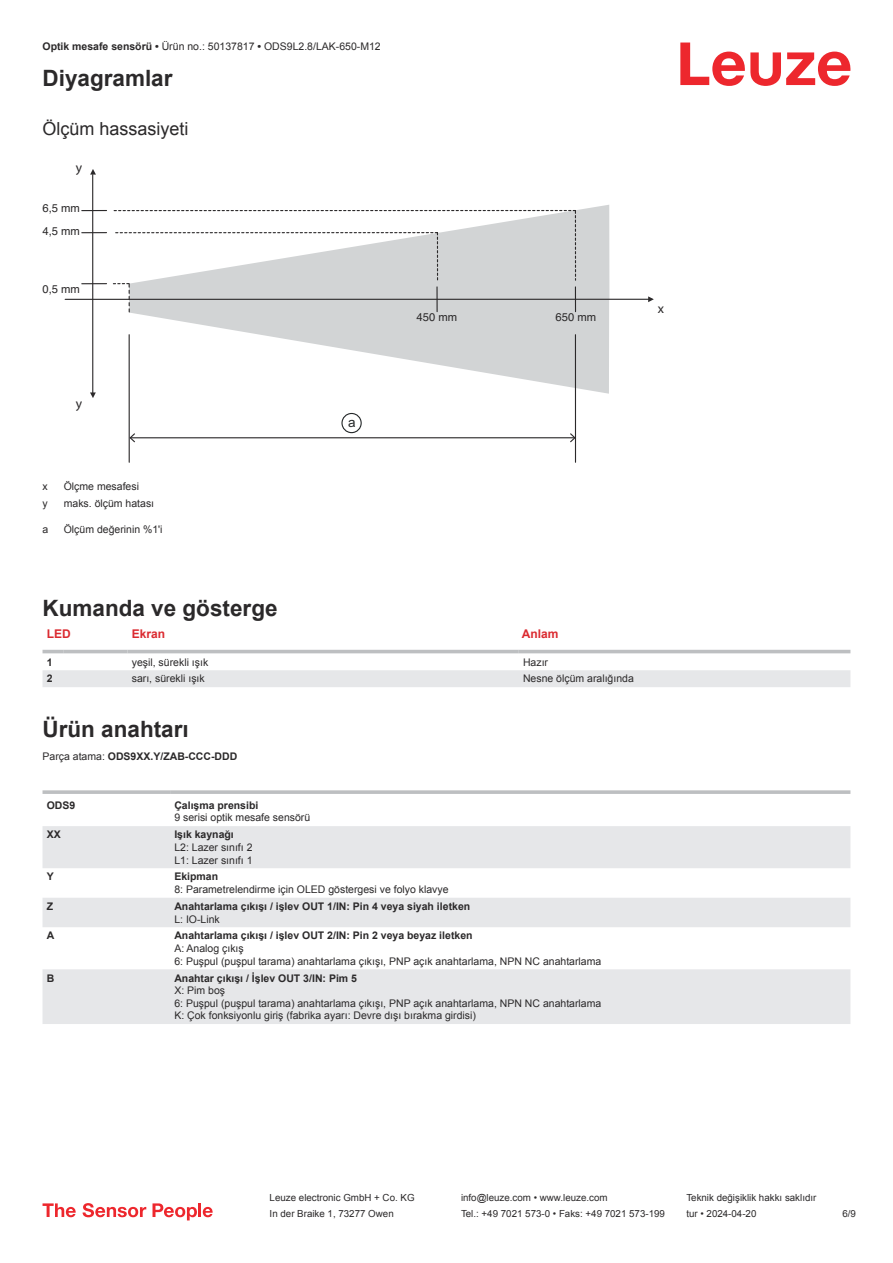
<style>
.page{position:relative;width:893px;height:1263px;background:#fff}
.page>*{position:absolute;margin:0;border:0;box-sizing:border-box;transform-origin:0 0}
.t1{font:700 22.5px "Arial";color:#2b292a}
.t2{font:18px "Arial";color:#2b292a}
.t3{font:13.5px "Myriad Pro";color:#2b292a}
.t4{font:13.5px "Arial";color:#242728}
.t5{font:700 12px "Arial";color:#db2a30}
.t6{font:11.25px/23.1px "Helvetica";color:#2b292a}
.t7{font:10.5px/12.6px "Arial";color:#2b292a}
.t8{font:700 10.5px "Arial";color:#2b292a}
.t9{font:9.75px "Arial";color:#2b292a}
.s1{font-weight:700}
.s2{font-weight:400}
</style>
<div class="page">
<svg style="left:680px;top:43px;width:170px;height:43px"></svg>
<svg style="left:43px;top:649px;width:807px;height:38px"></svg>
<hr style="left:43px;top:650px;width:21px;height:3px;background:#bdbfc1">
<hr style="left:64px;top:650px;width:64px;height:3px;background:#bdbfc1">
<hr style="left:128px;top:650px;width:391px;height:3px;background:#bdbfc1">
<hr style="left:519px;top:650px;width:331px;height:3px;background:#bdbfc1">
<svg style="left:43px;top:826px;width:807px;height:198px;fill:#e6e7e9"></svg>
<svg style="left:43px;top:790px;width:127px;height:4px"></svg>
<svg style="left:170px;top:790px;width:680px;height:4px;background:#c3c5c7"></svg>
<svg style="left:43px;top:1203px;width:33px;height:14px"></svg>
<svg style="left:83px;top:1203px;width:63px;height:14px"></svg>
<svg style="left:153px;top:1203px;width:44px;height:17px"></svg>
<hr style="left:198px;top:1203px;width:3px;height:14px;background:#ed272d">
<svg style="left:203px;top:1207px;width:10px;height:10px"></svg>
<div style="left:576px;top:205px;width:33px;height:94px;background:#d2d4d5"></div>
<svg style="left:129px;top:300px;width:480px;height:94px"></svg>
<hr style="left:92px;top:175px;width:1px;height:218px;background:#2b292a">
<svg style="left:90px;top:392px;width:6px;height:6px"></svg>
<svg style="left:90px;top:169px;width:6px;height:6px"></svg>
<hr style="left:65px;top:299px;width:587px;height:1px;background:#2b292a">
<svg style="left:648px;top:296px;width:6px;height:6px"></svg>
<svg style="left:82px;top:232px;width:25px;height:1px"></svg>
<svg style="left:82px;top:210px;width:25px;height:1px"></svg>
<svg style="left:82px;top:283px;width:25px;height:1px"></svg>
<svg style="left:113px;top:210px;width:463px;height:104px"></svg>
<hr style="left:575px;top:335px;width:1px;height:127px;background:#2b292a">
<hr style="left:129px;top:335px;width:1px;height:127px;background:#2b292a">
<hr style="left:131px;top:437px;width:443px;height:1px;background:#2b292a">
<svg style="left:570px;top:433px;width:5px;height:9px"></svg>
<svg style="left:129px;top:433px;width:6px;height:9px"></svg>
<div style="left:341px;top:413px;width:21px;height:20px;border:1px solid #232728;border-radius:50%"></div>
<p class="t7" style="left:43px;top:41px;width:340px"><span class="s1">Optik mesafe sensörü •</span> Ürün no.: 50137817 <span class="s1">•</span> ODS9L2.8/LAK-650-M12</p>
<h1 class="t1" style="left:43px;top:70px;width:132px">Diyagramlar</h1>
<h2 class="t2" style="left:43px;top:117px;width:148px">Ölçüm hassasiyeti</h2>
<p class="t3" style="left:76px;top:162px;width:8px">y</p>
<p class="t6" style="left:43px;top:197px;width:39px">6,5 mm<br>4,5 mm</p>
<p class="t6" style="left:43px;top:278px;width:39px">0,5 mm</p>
<p class="t6" style="left:417px;top:306px;width:42px">450 mm</p>
<p class="t6" style="left:555px;top:306px;width:42px">650 mm</p>
<p class="t3" style="left:658px;top:303px;width:8px">x</p>
<p class="t3" style="left:76px;top:399px;width:8px">y</p>
<p class="t7" style="left:43px;top:480px;width:7px">x</p>
<p class="t7" style="left:64px;top:480px;width:77px">Ölçme mesafesi</p>
<p class="t7" style="left:43px;top:498px;width:7px">y</p>
<p class="t7" style="left:64px;top:497px;width:92px">maks. ölçüm hatası</p>
<p class="t7" style="left:43px;top:524px;width:7px">a</p>
<p class="t7" style="left:64px;top:523px;width:100px">Ölçüm değerinin %1'i</p>
<p class="t4" style="left:348px;top:417px;width:9px">a</p>
<h1 class="t1" style="left:43px;top:599px;width:237px">Kumanda ve gösterge</h1>
<p class="t5" style="left:47px;top:629px;width:25px">LED</p>
<p class="t5" style="left:132px;top:629px;width:35px">Ekran</p>
<p class="t5" style="left:522px;top:629px;width:38px">Anlam</p>
<p class="t8" style="left:47px;top:658px;width:7px">1</p>
<p class="t7" style="left:132px;top:655px;width:78px">yeşil, sürekli ışık</p>
<p class="t7" style="left:523px;top:655px;width:27px">Hazır</p>
<p class="t8" style="left:47px;top:675px;width:7px">2</p>
<p class="t7" style="left:132px;top:672px;width:74px">sarı, sürekli ışık</p>
<p class="t7" style="left:523px;top:672px;width:112px">Nesne ölçüm aralığında</p>
<h1 class="t1" style="left:43px;top:713px;width:148px">Ürün anahtarı</h1>
<p class="t8" style="left:43px;top:749px;width:196px"><span class="s2">Parça atama:</span> ODS9XX.Y/ZAB-CCC-DDD</p>
<p class="t8" style="left:47px;top:801px;width:30px">ODS9</p>
<p class="t8" style="left:174px;top:798px;width:86px">Çalışma prensibi</p>
<p class="t7" style="left:174px;top:811px;width:137px">9 serisi optik mesafe sensörü</p>
<p class="t8" style="left:47px;top:831px;width:16px">XX</p>
<p class="t8" style="left:174px;top:827px;width:61px">Işık kaynağı</p>
<p class="t7" style="left:174px;top:841px;width:80px">L2: Lazer sınıfı 2<br>L1: Lazer sınıfı 1</p>
<p class="t8" style="left:47px;top:873px;width:9px">Y</p>
<p class="t8" style="left:174px;top:873px;width:45px">Ekipman</p>
<p class="t7" style="left:174px;top:883px;width:276px">8: Parametrelendirme için OLED göstergesi ve folyo klavye</p>
<p class="t8" style="left:47px;top:902px;width:8px">Z</p>
<p class="t8" style="left:174px;top:899px;width:297px">Anahtarlama çıkışı / işlev OUT 1/IN: Pin 4 veya siyah iletken</p>
<p class="t7" style="left:174px;top:913px;width:47px">L: IO-Link</p>
<p class="t8" style="left:47px;top:932px;width:9px">A</p>
<p class="t8" style="left:174px;top:928px;width:300px">Anahtarlama çıkışı / işlev OUT 2/IN: Pin 2 veya beyaz iletken</p>
<p class="t7" style="left:174px;top:942px;width:428px">A: Analog çıkış<br>6: Puşpul (puşpul tarama) anahtarlama çıkışı, PNP açık anahtarlama, NPN NC anahtarlama</p>
<p class="t8" style="left:47px;top:974px;width:9px">B</p>
<p class="t8" style="left:174px;top:970px;width:184px">Anahtar çıkışı / İşlev OUT 3/IN: Pim 5</p>
<p class="t7" style="left:174px;top:984px;width:428px">X: Pim boş<br>6: Puşpul (puşpul tarama) anahtarlama çıkışı, PNP açık anahtarlama, NPN NC anahtarlama<br>K: Çok fonksiyonlu giriş (fabrika ayarı: Devre dışı bırakma girdisi)</p>
<p class="t9" style="left:270px;top:1191px;width:146px">Leuze electronic GmbH + Co. KG</p>
<p class="t9" style="left:461px;top:1191px;width:148px">info@leuze.com • www.leuze.com</p>
<p class="t9" style="left:686px;top:1191px;width:132px">Teknik değişiklik hakkı saklıdır</p>
<p class="t9" style="left:270px;top:1207px;width:126px">In der Braike 1, 73277 Owen</p>
<p class="t9" style="left:461px;top:1207px;width:205px">Tel.: +49 7021 573-0 • Faks: +49 7021 573-199</p>
<p class="t9" style="left:686px;top:1207px;width:72px">tur • 2024-04-20</p>
<p class="t9" style="left:842px;top:1210px;width:15px">6 /9</p>
</div>
